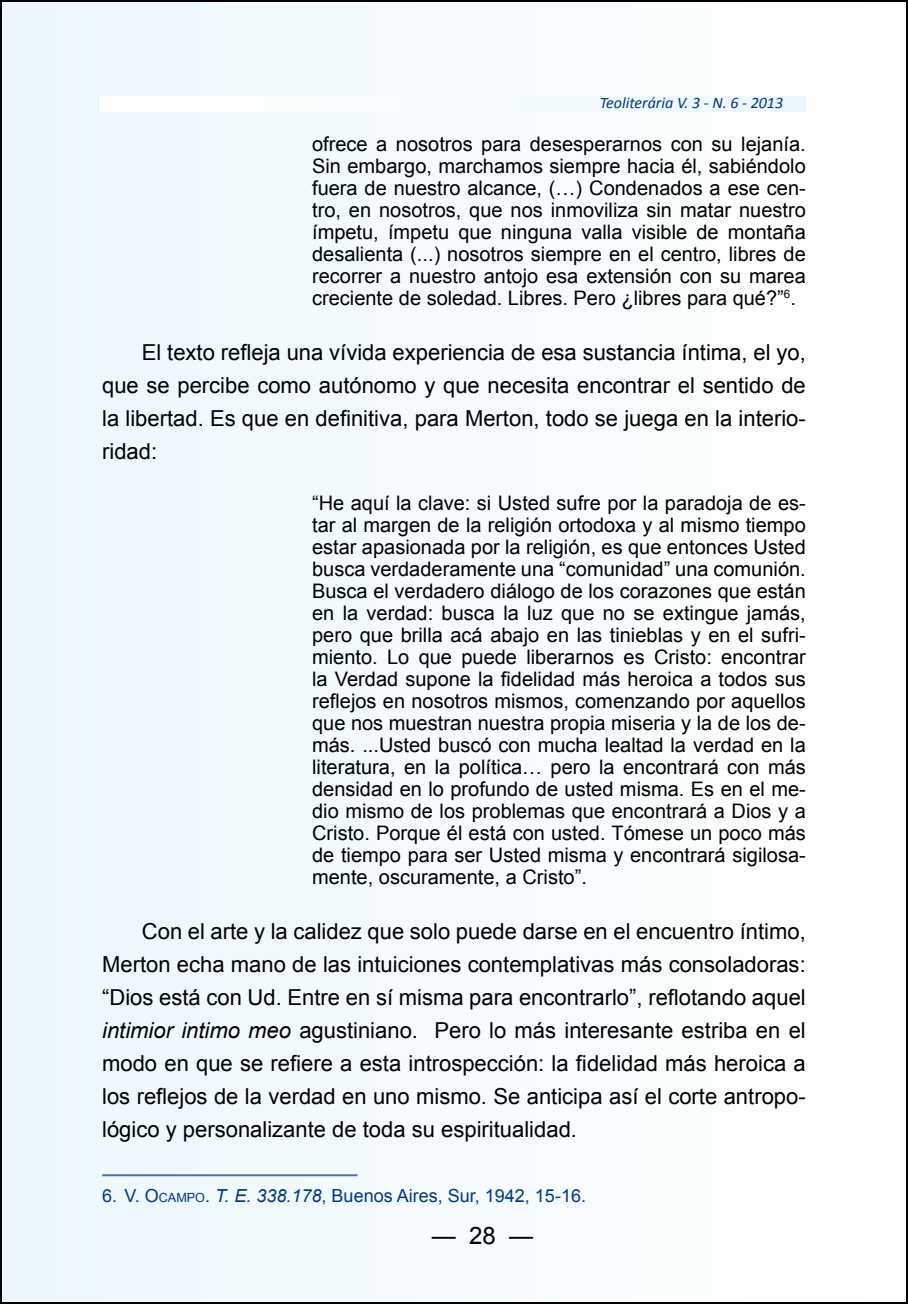
<style>
.page{position:relative;width:908px;height:1304px;background:#fff}
.page>*{position:absolute;margin:0;border:0;box-sizing:border-box;transform-origin:0 0}
.t1{font:24px "Arial";color:#000}
.t2{font:22px/33px "Arial";color:#000;text-align:justify}
.t3{font:20px/22px "Arial";color:#000;text-align:justify}
.t4{font:18px "Arial";color:#003882}
.t5{font:italic 16px "Calibri";color:#003882}
.s1{font-style:italic}
.s2{font-style:inherit}
.s3{font-size:12.6px}
</style>
<div class="page">
<div style="left:1px;top:1px;width:905px;height:1302px;background:#f5fbfe"></div>
<hr style="left:102px;top:1174px;width:255px;height:2px;background:#4d74a8">
<p class="t5" style="left:599px;top:93px;width:185px">Teoliterária V. 3 - N. 6 - 2013</p>
<p class="t3" style="left:312px;top:133px;width:495px">ofrece a nosotros para desesperarnos con su lejanía.<br>Sin embargo, marchamos siempre hacia él, sabiéndolo fuera de nuestro alcance, (…) Condenados a ese cen&shy;tro, en nosotros, que nos inmoviliza sin matar nuestro ímpetu, ímpetu que ninguna valla visible de montaña desalienta (...) nosotros siempre en el centro, libres de recorrer a nuestro antojo esa extensión con su marea creciente de soledad. Libres. Pero ¿libres para qué?”<sup>6</sup>.</p>
<p class="t2" style="left:102px;top:336px;width:704px;text-indent:40px">El texto refleja una vívida experiencia de esa sustancia íntima, el yo, que se percibe como autónomo y que necesita encontrar el sentido de la libertad. Es que en definitiva, para Merton, todo se juega en la interio&shy;ridad:</p>
<p class="t3" style="left:312px;top:492px;width:495px">“He aquí la clave: si Usted sufre por la paradoja de es&shy;tar al margen de la religión ortodoxa y al mismo tiempo estar apasionada por la religión, es que entonces Usted busca verdaderamente una “comunidad” una comunión.<br>Busca el verdadero diálogo de los corazones que están en la verdad: busca la luz que no se extingue jamás, pero que brilla acá abajo en las tinieblas y en el sufri&shy;miento. Lo que puede liberarnos es Cristo: encontrar la Verdad supone la fidelidad más heroica a todos sus reflejos en nosotros mismos, comenzando por aquellos que nos muestran nuestra propia miseria y la de los de&shy;más. ...Usted buscó con mucha lealtad la verdad en la literatura, en la política… pero la encontrará con más densidad en lo profundo de usted misma. Es en el me&shy;dio mismo de los problemas que encontrará a Dios y a Cristo. Porque él está con usted. Tómese un poco más de tiempo para ser Usted misma y encontrará sigilosa&shy;mente, oscuramente, a Cristo”.</p>
<p class="t2" style="left:102px;top:915px;width:704px;text-indent:40px">Con el arte y la calidez que solo puede darse en el encuentro íntimo, Merton echa mano de las intuiciones contemplativas más consoladoras: “Dios está con Ud. Entre en sí misma para encontrarlo”, reflotando aquel <span class="s1">intimior intimo meo</span> agustiniano. Pero lo más interesante estriba en el modo en que se refiere a esta introspección: la fidelidad más heroica a los reflejos de la verdad en uno mismo. Se anticipa así el corte antropo&shy;lógico y personalizante de toda su espiritualidad.</p>
<p class="t4" style="left:102px;top:1184px;width:485px">6. <span class="s2">V. O</span><span class="s3">CAMPO</span>. <span class="s1">T. E. 338.178</span>, Buenos Aires, Sur, 1942, 15-16.</p>
<p class="t1" style="left:431px;top:1219px;width:103px">— 28 —</p>
</div>
